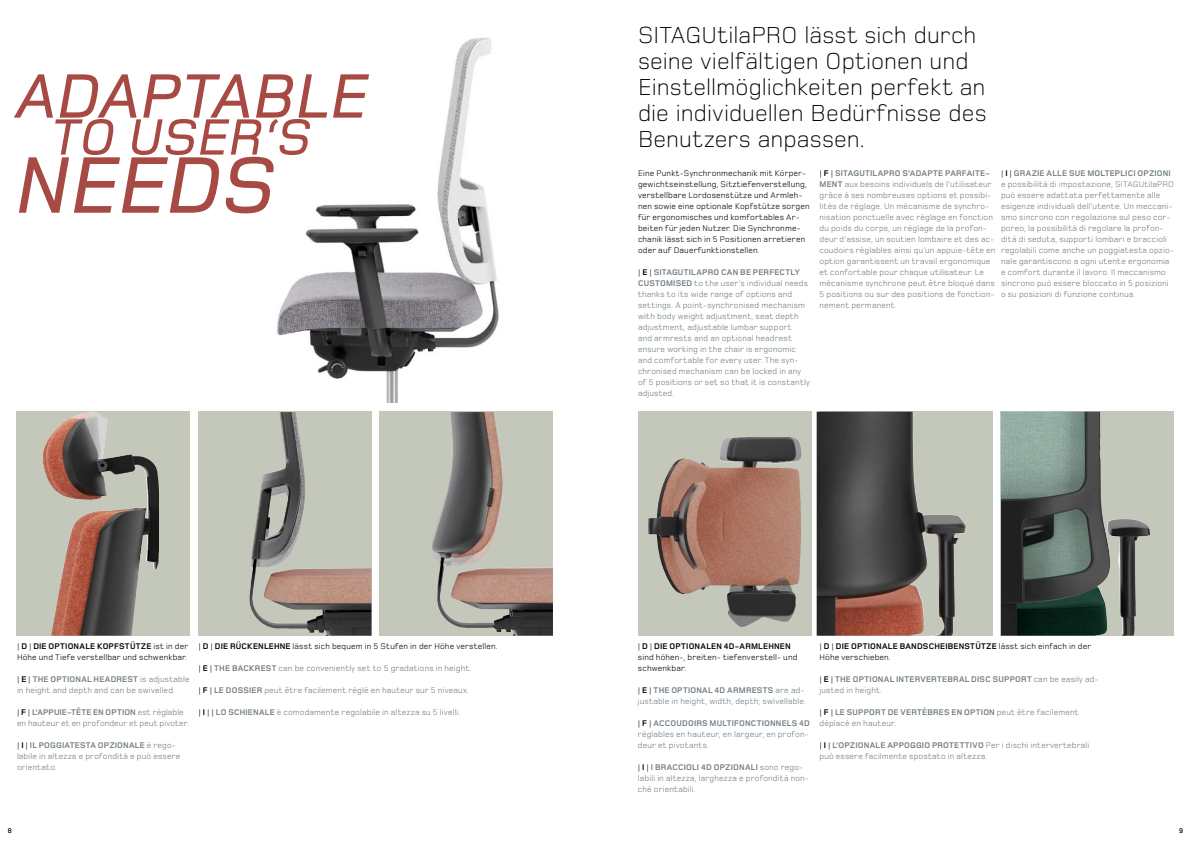
<style>
.page{position:relative;width:1191px;height:842px;background:#fff}
.page>*{position:absolute;margin:0;border:0;box-sizing:border-box;transform-origin:0 0}
.t1{font:83px "Foundry Monoline OT2 Med Ita";letter-spacing:-.005em;color:#a64a43}
.t2{font:64.8px "Foundry Monoline OT2 Med Ita";letter-spacing:.01em;color:#a64a43}
.t3{font:52.8px "Foundry Monoline OT2 Med Ita";letter-spacing:.005em;color:#a64a43}
.t4{font:300 24px/26px "Sitag";color:#000}
.t5{font:8.5px/11px "Sitag";letter-spacing:.015em;color:#727d84}
.t6{font:8.5px/11px "Sitag";letter-spacing:.015em;color:#000}
.t7{font:700 8.5px/11px "Sitag";letter-spacing:.02em;color:#727d84}
.t8{font:7px "Sitag";color:#000}
.s1{font-weight:700}
.s2{color:#000}
.s3{font-weight:700;color:#000}
.s4{font-weight:400;color:#000}
.s5{font-weight:400}
</style>
<div class="page">
<img style="left:277px;top:38px;width:222px;height:364px">
<svg style="left:17px;top:412px;width:173px;height:224px;fill:#c3c8ba"></svg>
<div style="left:198px;top:412px;width:173px;height:224px;background:#c3c8ba"></div>
<div style="left:380px;top:412px;width:173px;height:224px;background:#c3c8ba"></div>
<svg style="left:638px;top:412px;width:173px;height:224px;fill:#c3c8ba"></svg>
<div style="left:819px;top:412px;width:173px;height:224px;background:#c3c8ba"></div>
<div style="left:1001px;top:412px;width:173px;height:224px;background:#c3c8ba"></div>
<img style="left:43px;top:412px;width:59px;height:88px">
<img style="left:816px;top:412px;width:150px;height:224px">
<img style="left:1001px;top:412px;width:149px;height:224px">
<img style="left:652px;top:437px;width:127px;height:81px">
<img style="left:249px;top:412px;width:122px;height:224px">
<img style="left:432px;top:412px;width:121px;height:224px">
<h2 class="t2" style="left:17px;top:51px;width:354px">ADAPTABLE</h2>
<h3 class="t3" style="left:52px;top:100px;width:261px">TO USER‘S</h3>
<h1 class="t1" style="left:17px;top:128px;width:261px">NEEDS</h1>
<p class="t6" style="left:17px;top:641px;width:173px">| <span class="s1">D</span> | <span class="s1">DIE OPTIONALE KOPFSTÜTZE</span> ist in der<br>Höhe und Tiefe verstellbar und schwenkbar.</p>
<p class="t5" style="left:17px;top:674px;width:174px"><span class="s2">|</span> <span class="s3">E</span> <span class="s2">|</span> <span class="s1">THE OPTIONAL HEADREST</span> is adjustable in height and depth and can be swivelled.</p>
<p class="t5" style="left:17px;top:707px;width:173px"><span class="s2">|</span> <span class="s3">F</span> <span class="s2">|</span> <span class="s1">L’APPUIE-TÊTE EN OPTION</span> est réglable en hauteur et en profondeur et peut pivoter.</p>
<p class="t5" style="left:17px;top:740px;width:165px"><span class="s2">|</span> <span class="s3">I</span> <span class="s2">|</span> <span class="s1">IL POGGIATESTA OPZIONALE</span> è rego&shy;labile in altezza e profondità e può essere orientato.</p>
<p class="t6" style="left:199px;top:641px;width:301px">| <span class="s1">D</span> | <span class="s1">DIE RÜCKENLEHNE</span> lässt sich bequem in 5 Stufen in der Höhe verstellen.</p>
<p class="t5" style="left:199px;top:663px;width:274px"><span class="s2">|</span> <span class="s3">E</span> <span class="s2">|</span> <span class="s1">THE BACKREST</span> can be conveniently set to 5 gradations in height.</p>
<p class="t5" style="left:199px;top:685px;width:272px"><span class="s2">|</span> <span class="s3">F</span> <span class="s2">|</span> <span class="s1">LE DOSSIER</span> peut être facilement réglé en hauteur sur 5 niveaux.</p>
<p class="t5" style="left:199px;top:707px;width:263px"><span class="s2">|</span> <span class="s3">I</span> <span class="s2">|</span> <span class="s1">| LO SCHIENALE</span> è comodamente regolabile in altezza su 5 livelli.</p>
<h3 class="t4" style="left:638px;top:22px;width:350px">SITAGUtilaPRO lässt sich durch seine vielfältigen Optionen und<br>Einstellmöglichkeiten perfekt an die individuellen Bedürfnisse des<br>Benutzers anpassen.</h3>
<p class="t6" style="left:638px;top:168px;width:173px">Eine Punkt-Synchronmechanik mit Körper&shy;gewichtseinstellung, Sitztiefenverstellung, verstellbare Lordosenstütze und Armleh&shy;nen sowie eine optionale Kopfstütze sorgen für ergonomisches und komfortables Ar&shy;beiten für jeden Nutzer. Die Synchronme&shy;chanik lässt sich in 5 Positionen arretieren oder auf Dauerfunktionstellen.</p>
<p class="t5" style="left:638px;top:267px;width:173px"><span class="s2">|</span> <span class="s3">E</span> <span class="s2">|</span> <span class="s1">SITAGUTILAPRO CAN BE PERFECTLY CUSTOMISED</span> to the user’s individual needs thanks to its wide range of options and settings. A point-synchronised mechanism with body weight adjustment, seat depth adjustment, adjustable lumbar support<br>and armrests and an optional headrest ensure working in the chair is ergonomic and comfortable for every user. The syn&shy;chronised mechanism can be locked in any of 5 positions or set so that it is constantly adjusted.</p>
<p class="t5" style="left:819px;top:168px;width:177px"><span class="s2">|</span> <span class="s3">F</span> <span class="s2">|</span> <span class="s1">SITAGUTILAPRO S’ADAPTE PARFAITE-MENT</span> aux besoins individuels de l’utilisateur grâce à ses nombreuses options et possibi&shy;lités de réglage. Un mécanisme de synchro&shy;nisation ponctuelle avec réglage en fonction du poids du corps, un réglage de la profon&shy;deur d‘assise, un soutien lombaire et des ac&shy;coudoirs réglables ainsi qu‘un appuie-tête en option garantissent un travail ergonomique et confortable pour chaque utilisateur. Le mécanisme synchrone peut être bloqué dans 5 positions ou sur des positions de fonction&shy;nement permanent.</p>
<p class="t5" style="left:1001px;top:168px;width:174px"><span class="s2">|</span> <span class="s3">I</span> <span class="s2">|</span> <span class="s1">GRAZIE ALLE SUE MOLTEPLICI OPZIONI </span>e possibilità di impostazione, SITAGUtilaPRO può essere adattata perfettamente alle esigenze individuali dell‘utente. Un meccani&shy;smo sincrono con regolazione sul peso cor&shy;poreo, la possibilità di regolare la profon&shy;dità di seduta, supporti lombari e braccioli regolabili come anche un poggiatesta opzio&shy;nale garantiscono a ogni utente ergonomia e comfort durante il lavoro. Il meccanismo sincrono può essere bloccato in 5 posizioni o su posizioni di funzione continua.</p>
<p class="t6" style="left:638px;top:641px;width:161px">| <span class="s1">D</span> | <span class="s1">DIE OPTIONALEN 4D-ARMLEHNEN </span>sind höhen-, breiten- tiefenverstell- und schwenkbar.</p>
<p class="t5" style="left:638px;top:685px;width:169px"><span class="s2">|</span> <span class="s3">E</span> <span class="s2">|</span> <span class="s1">THE OPTIONAL 4D ARMRESTS</span> are ad&shy;justable in height, width, depth; swivellable.</p>
<p class="t5" style="left:638px;top:718px;width:174px"><span class="s2">|</span> <span class="s3">F</span> <span class="s2">|</span> <span class="s1">ACCOUDOIRS MULTIFONCTIONNELS 4D </span>réglables en hauteur, en largeur, en profon&shy;deur et pivotants.</p>
<p class="t5" style="left:638px;top:762px;width:172px"><span class="s2">|</span> <span class="s3">I</span> <span class="s2">|</span> <span class="s1">I BRACCIOLI 4D OPZIONALI</span> sono rego&shy;labili in altezza, larghezza e profondità non&shy;ché orientabili.</p>
<p class="t6" style="left:819px;top:641px;width:273px">| <span class="s1">D</span> | <span class="s1">DIE OPTIONALE BANDSCHEIBENSTÜTZE</span> lässt sich einfach in der<br>Höhe verschieben.</p>
<p class="t7" style="left:819px;top:674px;width:281px"><span class="s4">|</span> <span class="s2">E</span> <span class="s4">|</span> THE OPTIONAL INTERVERTEBRAL DISC SUPPORT <span class="s5">can be easily ad&shy;justed in height.</span></p>
<p class="t5" style="left:819px;top:707px;width:261px"><span class="s2">|</span> <span class="s3">F</span> <span class="s2">|</span> <span class="s1">LE SUPPORT DE VERTÈBRES EN OPTION</span> peut être facilement déplacé en hauteur.</p>
<p class="t5" style="left:819px;top:740px;width:271px"><span class="s2">|</span> <span class="s3">I</span> <span class="s2">|</span> <span class="s1">L‘OPZIONALE APPOGGIO PROTETTIVO</span> Per i dischi intervertebrali può essere facilmente spostato in altezza.</p>
<p class="t8" style="left:8px;top:826px;width:5px">8</p>
<p class="t8" style="left:1179px;top:826px;width:5px">9</p>
</div>
